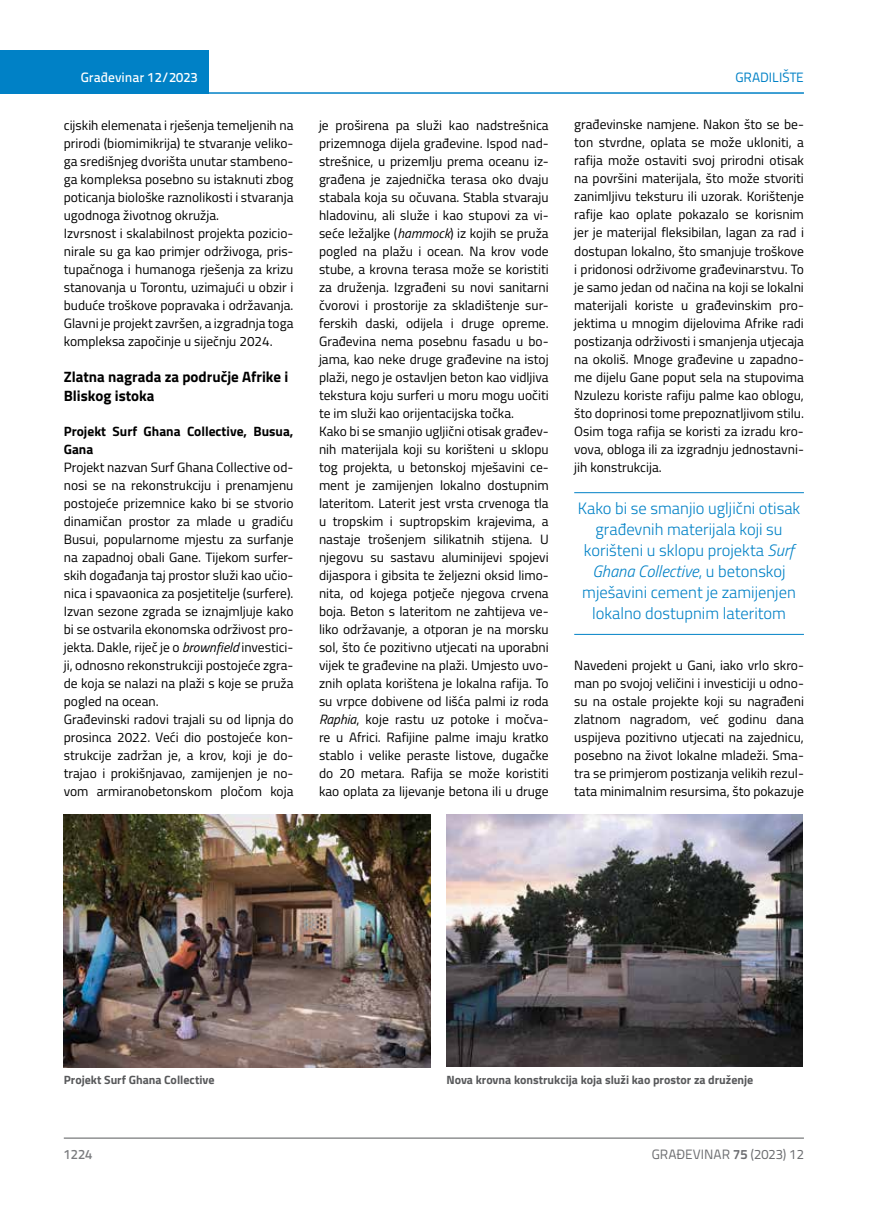
<style>
.page{position:relative;width:872px;height:1212px;background:#fff}
.page>*{position:absolute;margin:0;border:0;box-sizing:border-box;transform-origin:0 0}
.t1{font:300 16.5px/21px "Titillium";color:#0081c6;text-align:center}
.t2{font:700 15px/19.5px "Titillium";color:#000}
.t3{font:13.5px/18px "Titillium";color:#000}
.t4{font:700 13.5px/18px "Titillium";color:#000}
.t5{font:13.5px "Titillium Text 22 L";color:#6d6e71}
.t6{font:500 13.5px "Titillium Text 22 L";color:#fff}
.t7{font:13.5px "Titillium Text 22 L";color:#0081c6}
.t8{font:500 13.5px "Titillium Text 22 L";color:#797a7d}
.t9{font:700 12px "Titillium";color:#58595b}
.s1{font-style:italic}
.s2{font-weight:700}
</style>
<div class="page">
<div style="left:0;top:50px;width:208px;height:44px;background:#0081c6"></div>
<hr style="left:0;top:92px;width:804px;height:2px;background:#0081c6">
<hr style="left:64px;top:1138px;width:740px;height:1px;background:#58595b">
<hr style="left:574px;top:492px;width:230px;height:1px;background:#0081c6">
<hr style="left:574px;top:634px;width:230px;height:1px;background:#0081c6">
<img style="left:64px;top:814px;width:366px;height:253px">
<img style="left:446px;top:814px;width:356px;height:252px">
<p class="t6" style="left:81px;top:67px;width:118px">Građevinar 12/2023</p>
<p class="t7" style="left:735px;top:68px;width:70px">GRADILIŠTE</p>
<p class="t3" style="left:64px;top:115px;width:231px">cijskih elemenata i rješenja temeljenih na prirodi (biomimikrija) te stvaranje veliko&shy;ga središnjeg dvorišta unutar stambeno&shy;ga kompleksa posebno su istaknuti zbog poticanja biološke raznolikosti i stvaranja ugodnoga životnog okružja.<br>Izvrsnost i skalabilnost projekta pozicio&shy;nirale su ga kao primjer održivoga, pris&shy;tupačnoga i humanoga rješenja za krizu stanovanja u Torontu, uzimajući u obzir i buduće troškove popravaka i održavanja.<br>Glavni je projekt završen, a izgradnja toga kompleksa započinje u siječnju 2024.</p>
<p class="t2" style="left:64px;top:366px;width:226px">Zlatna nagrada za područje Afrike i<br>Bliskog istoka</p>
<p class="t4" style="left:64px;top:421px;width:231px">Projekt Surf Ghana Collective, Busua,<br>Gana</p>
<p class="t3" style="left:64px;top:457px;width:231px">Projekt nazvan Surf Ghana Collective od&shy;nosi se na rekonstrukciju i prenamjenu postojeće prizemnice kako bi se stvorio dinamičan prostor za mlade u gradiću Busui, popularnome mjestu za surfanje na zapadnoj obali Gane. Tijekom surfer&shy;skih događanja taj prostor služi kao učio&shy;nica i spavaonica za posjetitelje (surfere).<br>Izvan sezone zgrada se iznajmljuje kako bi se ostvarila ekonomska održivost pro&shy;jekta. Dakle, riječ je o <span class="s1">brownfield</span> investici&shy;ji, odnosno rekonstrukciji postojeće zgra&shy;de koja se nalazi na plaži s koje se pruža pogled na ocean.<br>Građevinski radovi trajali su od lipnja do prosinca 2022. Veći dio postojeće kon&shy;strukcije zadržan je, a krov, koji je do&shy;trajao i prokišnjavao, zamijenjen je no&shy;vom armiranobetonskom pločom koja</p>
<p class="t3" style="left:319px;top:115px;width:231px">je proširena pa služi kao nadstrešnica prizemnoga dijela građevine. Ispod nad&shy;strešnice, u prizemlju prema oceanu iz&shy;građena je zajednička terasa oko dvaju stabala koja su očuvana. Stabla stvaraju hladovinu, ali služe i kao stupovi za vi&shy;seće ležaljke (<span class="s1">hammock</span>) iz kojih se pruža pogled na plažu i ocean. Na krov vode stube, a krovna terasa može se koristiti za druženja. Izgrađeni su novi sanitarni čvorovi i prostorije za skladištenje sur&shy;ferskih daski, odijela i druge opreme.<br>Građevina nema posebnu fasadu u bo&shy;jama, kao neke druge građevine na istoj plaži, nego je ostavljen beton kao vidljiva tekstura koju surferi u moru mogu uočiti te im služi kao orijentacijska točka.<br>Kako bi se smanjio ugljični otisak građev&shy;nih materijala koji su korišteni u sklopu tog projekta, u betonskoj mješavini ce&shy;ment je zamijenjen lokalno dostupnim lateritom. Laterit jest vrsta crvenoga tla u tropskim i suptropskim krajevima, a nastaje trošenjem silikatnih stijena. U njegovu su sastavu aluminijevi spojevi dijaspora i gibsita te željezni oksid limo&shy;nita, od kojega potječe njegova crvena boja. Beton s lateritom ne zahtijeva ve&shy;liko održavanje, a otporan je na morsku sol, što će pozitivno utjecati na uporabni vijek te građevine na plaži. Umjesto uvo&shy;znih oplata korištena je lokalna rafija. To su vrpce dobivene od lišća palmi iz roda <span class="s1">Raphia</span>, koje rastu uz potoke i močva&shy;re u Africi. Rafijine palme imaju kratko stablo i velike peraste listove, dugačke do 20 metara. Rafija se može koristiti kao oplata za lijevanje betona ili u druge</p>
<p class="t3" style="left:574px;top:115px;width:231px;text-align:justify">građevinske namjene. Nakon što se be&shy;ton stvrdne, oplata se može ukloniti, a rafija može ostaviti svoj prirodni otisak na površini materijala, što može stvoriti zanimljivu teksturu ili uzorak. Korištenje rafije kao oplate pokazalo se korisnim jer je materijal fleksibilan, lagan za rad i dostupan lokalno, što smanjuje troškove i pridonosi održivome građevinarstvu. To je samo jedan od načina na koji se lokalni materijali koriste u građevinskim pro&shy;jektima u mnogim dijelovima Afrike radi postizanja održivosti i smanjenja utjecaja na okoliš. Mnoge građevine u zapadno&shy;me dijelu Gane poput sela na stupovima Nzulezu koriste rafiju palme kao oblogu, što doprinosi tome prepoznatljivom stilu.<br>Osim toga rafija se koristi za izradu kro&shy;vova, obloga ili za izgradnju jednostavni&shy;jih konstrukcija.</p>
<p class="t1" style="left:578px;top:497px;width:224px">Kako bi se smanjio ugljični otisak građevnih materijala koji su korišteni u sklopu projekta <span class="s1">Surf<br>Ghana Collective</span>, u betonskoj mješavini cement je zamijenjen lokalno dostupnim lateritom</p>
<p class="t3" style="left:574px;top:656px;width:231px;text-align:justify">Navedeni projekt u Gani, iako vrlo skro&shy;man po svojoj veličini i investiciji u odno&shy;su na ostale projekte koji su nagrađeni zlatnom nagradom, već godinu dana uspijeva pozitivno utjecati na zajednicu, posebno na život lokalne mladeži. Sma&shy;tra se primjerom postizanja velikih rezul&shy;tata minimalnim resursima, što pokazuje</p>
<p class="t9" style="left:64px;top:1071px;width:152px">Projekt Surf Ghana Collective</p>
<p class="t9" style="left:446px;top:1071px;width:308px">Nova krovna konstrukcija koja služi kao prostor za druženje</p>
<p class="t8" style="left:64px;top:1144px;width:30px">1224</p>
<p class="t5" style="left:652px;top:1144px;width:154px">GRAĐEVINAR <span class="s2">75</span> (2023) 12</p>
</div>
